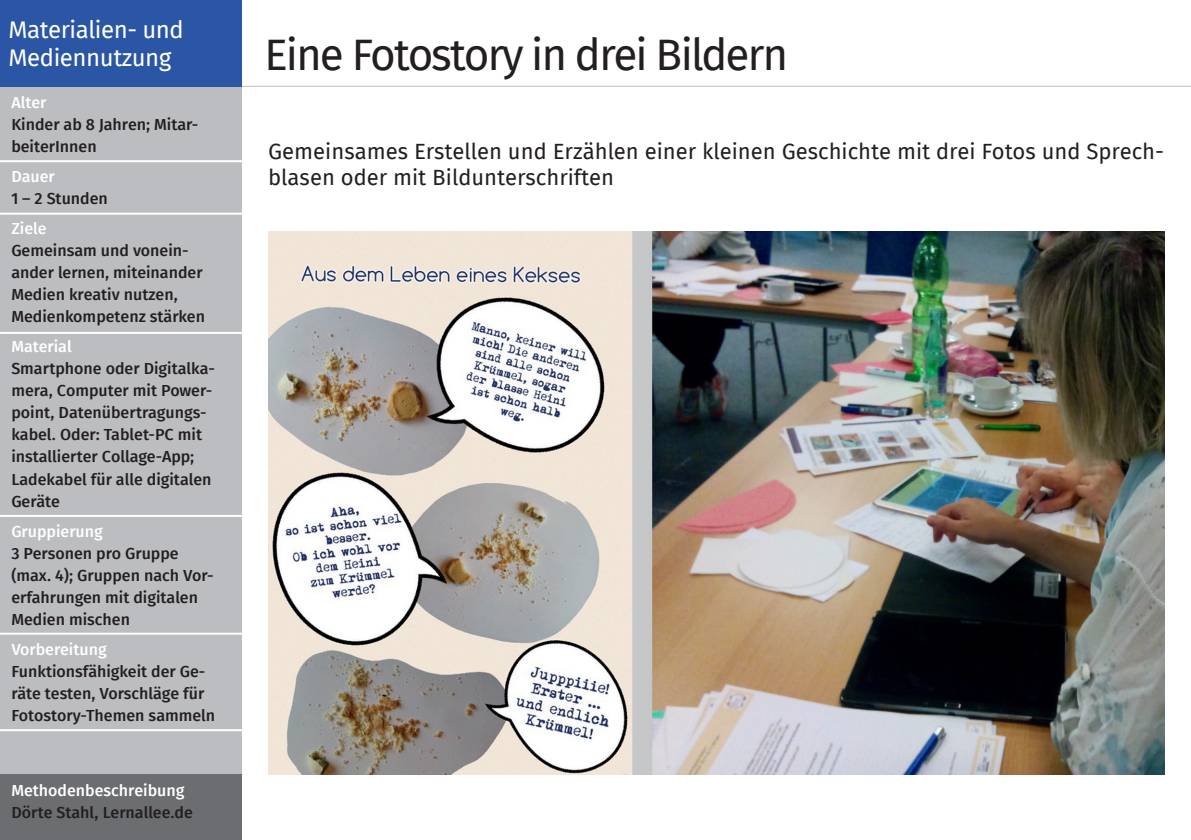
<style>
.page{position:relative;width:1191px;height:840px;background:#fff}
.page>*{position:absolute;margin:0;border:0;box-sizing:border-box;transform-origin:0 0}
.t1{font:44px "Fira Sans";letter-spacing:-.045em;color:#231f20}
.t2{font:24px "Fira Sans";letter-spacing:-.02em;color:#fff}
.t3{font:22px/26.4px "Fira Sans";color:#231f20}
.t4{font:500 16px/22px "Fira Sans";color:#231f20}
.t5{font:500 16px "Fira Sans";color:#fff}
</style>
<div class="page">
<div style="left:0;top:86px;width:241px;height:701px;background:#bcbdc0"></div>
<hr style="left:241px;top:86px;width:950px;height:1px;background:#bcbdc0">
<hr style="left:0;top:160px;width:245px;height:2px;background:#fff">
<hr style="left:0;top:212px;width:245px;height:2px;background:#fff">
<hr style="left:0;top:332px;width:245px;height:2px;background:#fff">
<hr style="left:0;top:514px;width:245px;height:2px;background:#fff">
<hr style="left:0;top:632px;width:245px;height:2px;background:#fff">
<div style="left:0;top:0;width:241px;height:86px;background:#2a56a5"></div>
<img style="left:269px;top:231px;width:895px;height:542px">
<div style="left:0;top:773px;width:241px;height:66px;background:#6c6d70"></div>
<hr style="left:0;top:728px;width:245px;height:2px;background:#fff">
<p class="t2" style="left:9px;top:12px;width:177px">Materialien- und</p>
<p class="t2" style="left:9px;top:41px;width:164px">Mediennutzung</p>
<p class="t5" style="left:11px;top:91px;width:37px">Alter</p>
<p class="t4" style="left:11px;top:115px;width:189px">Kinder ab 8 Jahren; Mitar&shy;beiterInnen</p>
<p class="t5" style="left:11px;top:165px;width:45px">Dauer</p>
<p class="t4" style="left:11px;top:189px;width:98px">1 – 2 Stunden</p>
<p class="t5" style="left:11px;top:217px;width:37px">Ziele</p>
<p class="t4" style="left:11px;top:241px;width:195px">Gemeinsam und vonein&shy;ander lernen, miteinander<br>Medien kreativ nutzen,<br>Medienkompetenz stärken</p>
<p class="t5" style="left:11px;top:335px;width:62px">Material</p>
<p class="t4" style="left:11px;top:359px;width:205px">Smartphone oder Digitalka&shy;mera, Computer mit Power&shy;point, Datenübertragungs&shy;kabel. Oder: Tablet-PC mit installierter Collage-App;<br>Ladekabel für alle digitalen<br>Geräte</p>
<p class="t5" style="left:11px;top:519px;width:93px">Gruppierung</p>
<p class="t4" style="left:11px;top:543px;width:204px">3 Personen pro Gruppe (max. 4); Gruppen nach Vor&shy;erfahrungen mit digitalen<br>Medien mischen</p>
<p class="t5" style="left:11px;top:637px;width:97px">Vorbereitung</p>
<p class="t4" style="left:11px;top:661px;width:205px">Funktionsfähigkeit der Ge&shy;räte testen, Vorschläge für<br>Fotostory-Themen sammeln</p>
<p class="t5" style="left:11px;top:779px;width:174px">Methodenbeschreibung</p>
<p class="t4" style="left:11px;top:802px;width:183px">Dörte Stahl, Lernallee.de</p>
<p class="t1" style="left:264px;top:23px;width:525px">Eine Fotostory in drei Bildern</p>
<p class="t3" style="left:268px;top:140px;width:897px">Gemeinsames Erstellen und Erzählen einer kleinen Geschichte mit drei Fotos und Sprech&shy;blasen oder mit Bildunterschriften</p>
</div>
